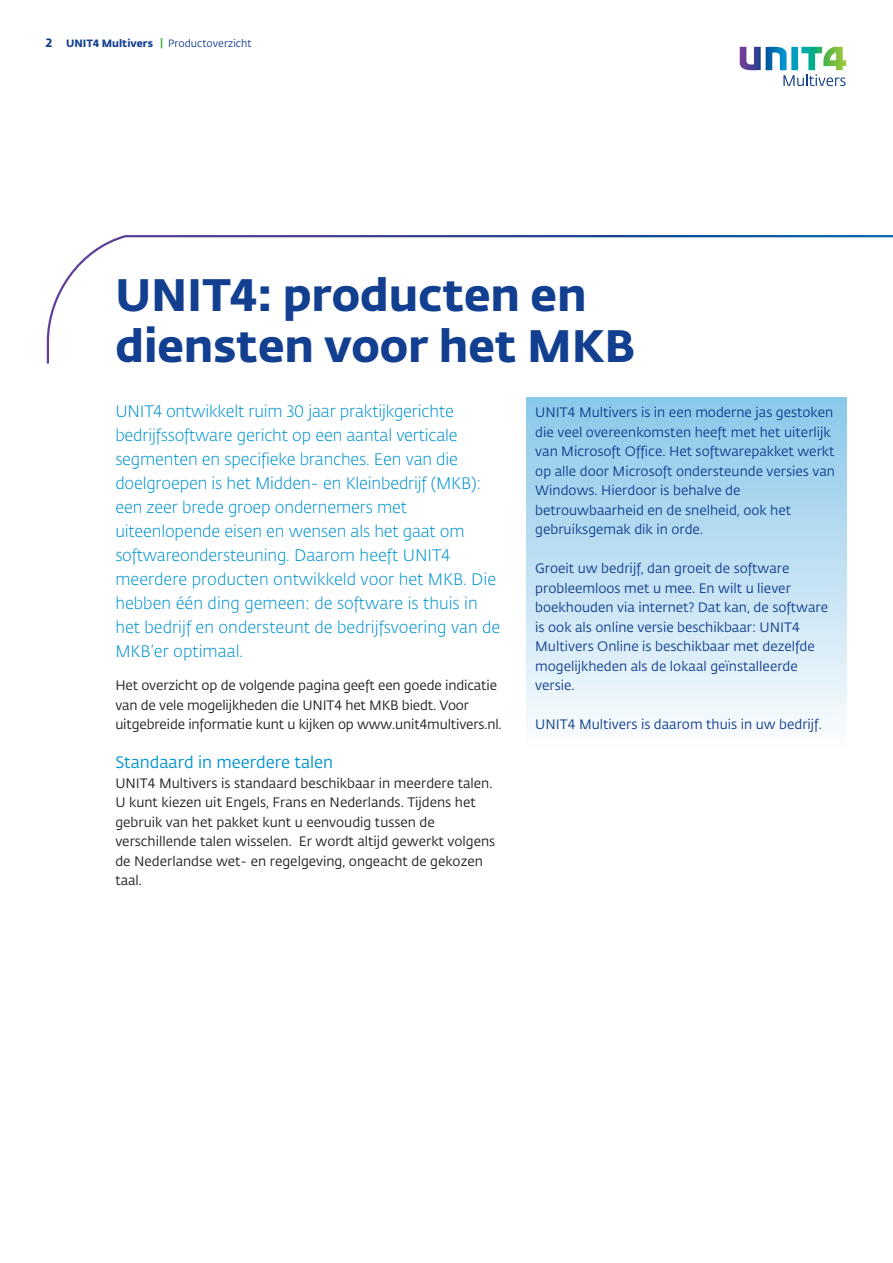
<style>
.page{position:relative;width:893px;height:1263px;background:#fff}
.page>*{position:absolute;margin:0;border:0;box-sizing:border-box;transform-origin:0 0}
.t1{font:700 45px/51px "Unit 4 Sans";color:#123f90}
.t2{font:300 16.5px/24px "Unit Sans";letter-spacing:-.01em;color:#0093d0}
.t3{font:16.5px "Unit 4 Sans";color:#0093d0}
.t4{font:13.5px/19.5px "Unit 4 Sans";color:#123f90}
.t5{font:13.5px/19.5px "Unit 4 Sans";color:#231f20}
.t6{font:10.5px "Unit 4 Sans";color:#123f90}
.s1{font-weight:700;font-size:12px}
.s2{font-weight:700}
.s3{font-weight:700;color:#51b247}
</style>
<div class="page">
<div style="left:527px;top:398px;width:319px;height:351px;background:linear-gradient(to bottom,#8ac7e9,#fcfdfe)"></div>
<svg style="left:46px;top:235px;width:847px;height:129px"></svg>
<svg style="left:740px;top:47px;width:106px;height:39px"></svg>
<p class="t6" style="left:46px;top:36px;width:207px"><span class="s1">2</span> <span class="s2">UNIT4 Multivers</span> <span class="s3">|</span> Productoverzicht</p>
<p class="t1" style="left:115px;top:266px;width:521px">UNIT4: producten en diensten voor het MKB</p>
<p class="t2" style="left:115px;top:399px;width:387px">UNIT4 ontwikkelt ruim 30 jaar praktijkgerichte bedrijfssoftware gericht op een aantal verticale segmenten en specifieke branches. Een van die doelgroepen is het Midden- en Kleinbedrijf (MKB): een zeer brede groep ondernemers met uiteenlopende eisen en wensen als het gaat om softwareondersteuning. Daarom heeft UNIT4 meerdere producten ontwikkeld voor het MKB. Die hebben één ding gemeen: de software is thuis in het bedrijf en ondersteunt de bedrijfsvoering van de MKB’er optimaal.</p>
<p class="t5" style="left:115px;top:675px;width:388px">Het overzicht op de volgende pagina geeft een goede indicatie van de vele mogelijkheden die UNIT4 het MKB biedt. Voor uitgebreide informatie kunt u kijken op www.unit4multivers.nl.</p>
<p class="t3" style="left:115px;top:751px;width:219px">Standaard in meerdere talen</p>
<p class="t5" style="left:115px;top:773px;width:381px">UNIT4 Multivers is standaard beschikbaar in meerdere talen.<br>U kunt kiezen uit Engels, Frans en Nederlands. Tijdens het gebruik van het pakket kunt u eenvoudig tussen de verschillende talen wisselen. Er wordt altijd gewerkt volgens de Nederlandse wet- en regelgeving, ongeacht de gekozen taal.</p>
<p class="t4" style="left:535px;top:402px;width:301px">UNIT4 Multivers is in een moderne jas gestoken die veel overeenkomsten heeft met het uiterlijk van Microsoft Office. Het softwarepakket werkt op alle door Microsoft ondersteunde versies van Windows. Hierdoor is behalve de betrouwbaarheid en de snelheid, ook het gebruiksgemak dik in orde.</p>
<p class="t4" style="left:535px;top:558px;width:294px">Groeit uw bedrijf, dan groeit de software probleemloos met u mee. En wilt u liever boekhouden via internet? Dat kan, de software is ook als online versie beschikbaar: UNIT4<br>Multivers Online is beschikbaar met dezelfde mogelijkheden als de lokaal geïnstalleerde versie.</p>
<p class="t4" style="left:535px;top:714px;width:288px">UNIT4 Multivers is daarom thuis in uw bedrijf.</p>
</div>
